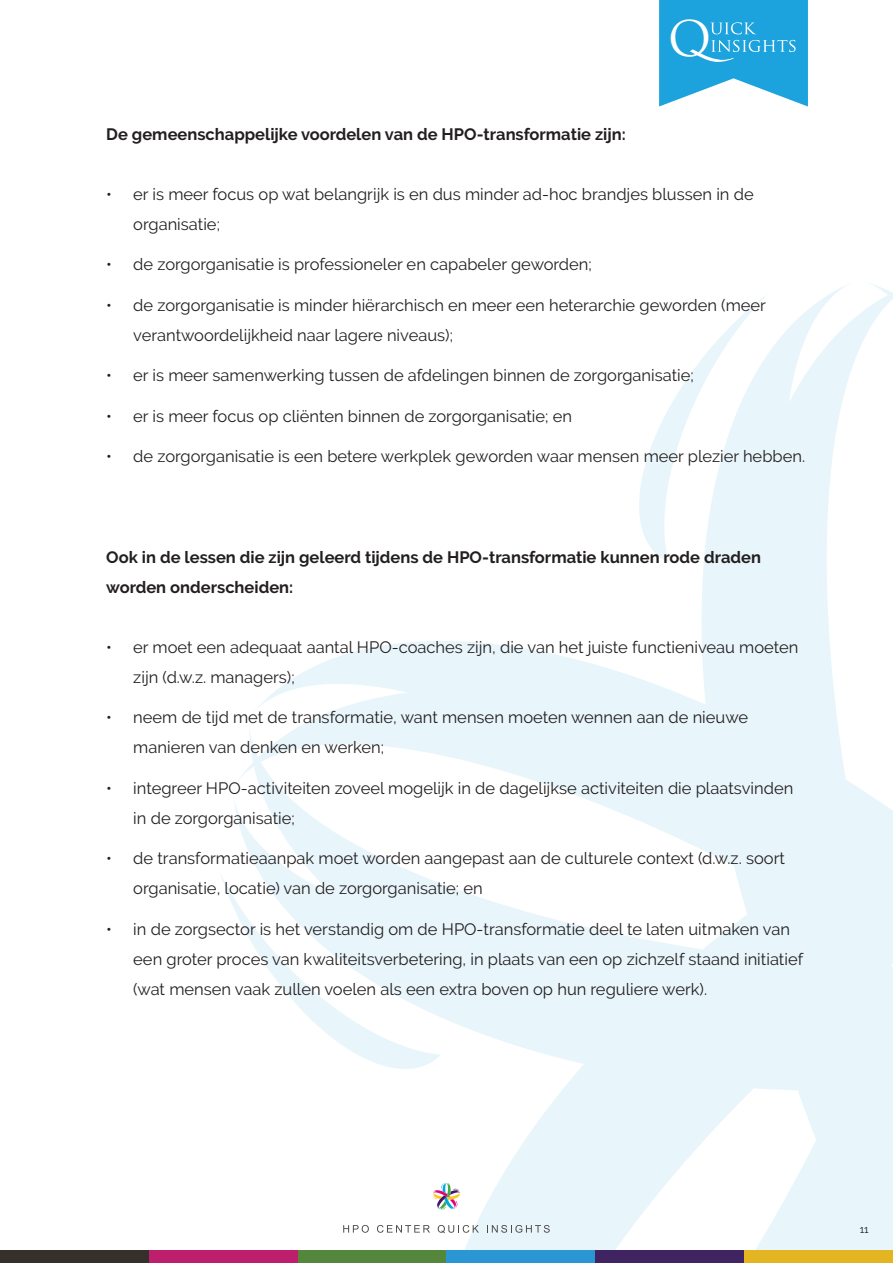
<style>
.page{position:relative;width:893px;height:1263px;background:#fff}
.page>*{position:absolute;margin:0;border:0;box-sizing:border-box;transform-origin:0 0}
.t1{font:47.85px "Trajan Pro";color:#fff}
.t2{font:16.5px/30px "Raleway";color:#231f20}
.t3{font:700 16.5px/30px "Raleway";color:#231f20}
.t4{font:10.5px "Raleway";color:#231f20}
</style>
<div class="page">
<svg style="left:659px;top:0;width:149px;height:107px"></svg>
<svg style="left:437px;top:962px;width:182px;height:288px;fill:#e8f5fb"></svg>
<svg style="left:234px;top:641px;width:385px;height:321px"></svg>
<svg style="left:619px;top:283px;width:274px;height:967px"></svg>
<svg style="left:221px;top:871px;width:220px;height:217px"></svg>
<div style="left:0;top:1250px;width:149px;height:13px;background:#36302a"></div>
<div style="left:149px;top:1250px;width:149px;height:13px;background:#bd1f6c"></div>
<div style="left:298px;top:1250px;width:148px;height:13px;background:#54873c"></div>
<div style="left:446px;top:1250px;width:149px;height:13px;background:#2a96d3"></div>
<div style="left:595px;top:1250px;width:149px;height:13px;background:#402361"></div>
<div style="left:744px;top:1250px;width:149px;height:13px;background:#e4b522"></div>
<svg style="left:343px;top:1225px;width:26px;height:8px"></svg>
<svg style="left:377px;top:1225px;width:53px;height:8px"></svg>
<svg style="left:438px;top:1225px;width:41px;height:8px"></svg>
<svg style="left:487px;top:1225px;width:63px;height:8px"></svg>
<div style="left:428px;top:1177px;width:37px;height:38px;background:#fff;border-radius:50%"></div>
<svg style="left:432px;top:1182px;width:29px;height:28px"></svg>
<p class="t3" style="left:106px;top:119px;width:521px">De gemeenschappelijke voordelen van de HPO-transformatie zijn:</p>
<h1 class="t1" style="left:668px;top:12px;width:45px">O</h1>
<p class="t2" style="left:133px;top:179px;width:622px;text-indent:-27px">• er is meer focus op wat belangrijk is en dus minder ad-hoc brandjes blussen in de organisatie;</p>
<p class="t2" style="left:106px;top:249px;width:487px">• de zorgorganisatie is professioneler en capabeler geworden;</p>
<p class="t2" style="left:133px;top:290px;width:634px;text-indent:-27px">• de zorgorganisatie is minder hiërarchisch en meer een heterarchie geworden (meer verantwoordelijkheid naar lagere niveaus);</p>
<p class="t2" style="left:106px;top:360px;width:589px">• er is meer samenwerking tussen de afdelingen binnen de zorgorganisatie;</p>
<p class="t2" style="left:106px;top:401px;width:467px">• er is meer focus op cliënten binnen de zorgorganisatie; en</p>
<p class="t2" style="left:106px;top:441px;width:700px">• de zorgorganisatie is een betere werkplek geworden waar mensen meer plezier hebben.</p>
<p class="t3" style="left:106px;top:542px;width:656px">Ook in de lessen die zijn geleerd tijdens de HPO-transformatie kunnen rode draden worden onderscheiden:</p>
<p class="t2" style="left:133px;top:632px;width:667px;text-indent:-27px">• er moet een adequaat aantal HPO-coaches zijn, die van het juiste functieniveau moeten zijn (d.w.z. managers);</p>
<p class="t2" style="left:133px;top:702px;width:616px;text-indent:-27px">• neem de tijd met de transformatie, want mensen moeten wennen aan de nieuwe manieren van denken en werken;</p>
<p class="t2" style="left:133px;top:773px;width:662px;text-indent:-27px">• integreer HPO-activiteiten zoveel mogelijk in de dagelijkse activiteiten die plaatsvinden in de zorgorganisatie;</p>
<p class="t2" style="left:133px;top:843px;width:653px;text-indent:-27px">• de transformatieaanpak moet worden aangepast aan de culturele context (d.w.z. soort organisatie, locatie) van de zorgorganisatie; en</p>
<p class="t2" style="left:133px;top:914px;width:671px;text-indent:-27px">• in de zorgsector is het verstandig om de HPO-transformatie deel te laten uitmaken van een groter proces van kwaliteitsverbetering, in plaats van een op zichzelf staand initiatief (wat mensen vaak zullen voelen als een extra boven op hun reguliere werk).</p>
<p class="t4" style="left:860px;top:1223px;width:10px">11</p>
</div>
